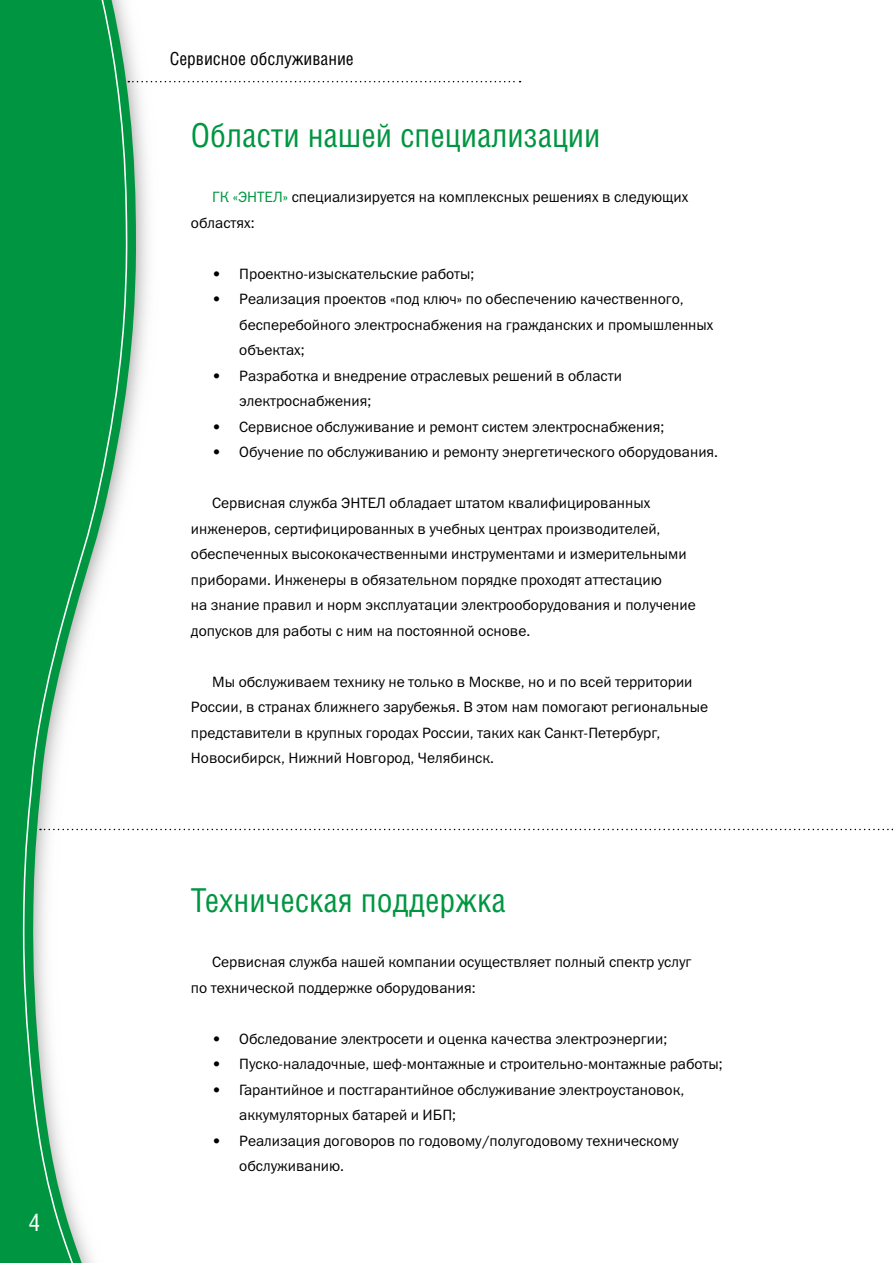
<style>
.page{position:relative;width:893px;height:1263px;background:#fff}
.page>*{position:absolute;margin:0;border:0;box-sizing:border-box;transform-origin:0 0}
.t1{font:33px "Helios Cond C";color:#009641}
.t2{font:24px "Helios Cond C";color:#fff}
.t3{font:18px "Helios Cond C";color:#000}
.t4{font:15px/25.5px "Franklin Gothic Book C";color:#000}
.s1{color:#009641}
</style>
<div class="page">
<svg style="left:0;top:0;width:136px;height:1263px;fill:#009641"></svg>
<svg style="left:23px;top:0;width:104px;height:1263px;fill:#009641"></svg>
<svg style="left:128px;top:81px;width:393px;height:1px"></svg>
<svg style="left:40px;top:829px;width:853px;height:1px"></svg>
<h2 class="t2" style="left:29px;top:1208px;width:13px">4</h2>
<p class="t3" style="left:170px;top:48px;width:186px">Сервисное обслуживание</p>
<h1 class="t1" style="left:191px;top:115px;width:411px">Области нашей специализации</h1>
<p class="t4" style="left:191px;top:184px;width:499px;text-indent:21px"><span class="s1">ГК «ЭНТЕЛ»</span> специализируется на комплексных решениях в следующих областях:</p>
<p class="t4" style="left:212px;top:261px;width:264px">• Проектно-изыскательские работы;</p>
<p class="t4" style="left:239px;top:286px;width:476px;text-indent:-27px">• Реализация проектов «под ключ» по обеспечению качественного, бесперебойного электроснабжения на гражданских и промышленных объектах;</p>
<p class="t4" style="left:239px;top:363px;width:384px;text-indent:-27px">• Разработка и внедрение отраслевых решений в области электроснабжения;</p>
<p class="t4" style="left:212px;top:414px;width:454px">• Сервисное обслуживание и ремонт систем электроснабжения;</p>
<p class="t4" style="left:212px;top:439px;width:507px">• Обучение по обслуживанию и ремонту энергетического оборудования.</p>
<p class="t4" style="left:191px;top:490px;width:506px;text-indent:21px">Сервисная служба ЭНТЕЛ обладает штатом квалифицированных инженеров, сертифицированных в учебных центрах производителей, обеспеченных высококачественными инструментами и измерительными приборами. Инженеры в обязательном порядке проходят аттестацию<br>на знание правил и норм эксплуатации электрооборудования и получение допусков для работы с ним на постоянной основе.</p>
<p class="t4" style="left:191px;top:669px;width:519px;text-indent:21px">Мы обслуживаем технику не только в Москве, но и по всей территории России, в странах ближнего зарубежья. В этом нам помогают региональные представители в крупных городах России, таких как Санкт-Петербург, Новосибирск, Нижний Новгород, Челябинск.</p>
<h1 class="t1" style="left:191px;top:880px;width:316px">Техническая поддержка</h1>
<p class="t4" style="left:191px;top:949px;width:502px;text-indent:21px">Сервисная служба нашей компании осуществляет полный спектр услуг по технической поддержке оборудования:</p>
<p class="t4" style="left:212px;top:1026px;width:456px">• Обследование электросети и оценка качества электроэнергии;</p>
<p class="t4" style="left:212px;top:1051px;width:512px">• Пуско-наладочные, шеф-монтажные и строительно-монтажные работы;</p>
<p class="t4" style="left:239px;top:1077px;width:447px;text-indent:-27px">• Гарантийное и постгарантийное обслуживание электроустановок, аккумуляторных батарей и ИБП;</p>
<p class="t4" style="left:239px;top:1128px;width:441px;text-indent:-27px">• Реализация договоров по годовому/полугодовому техническому обслуживанию.</p>
</div>
